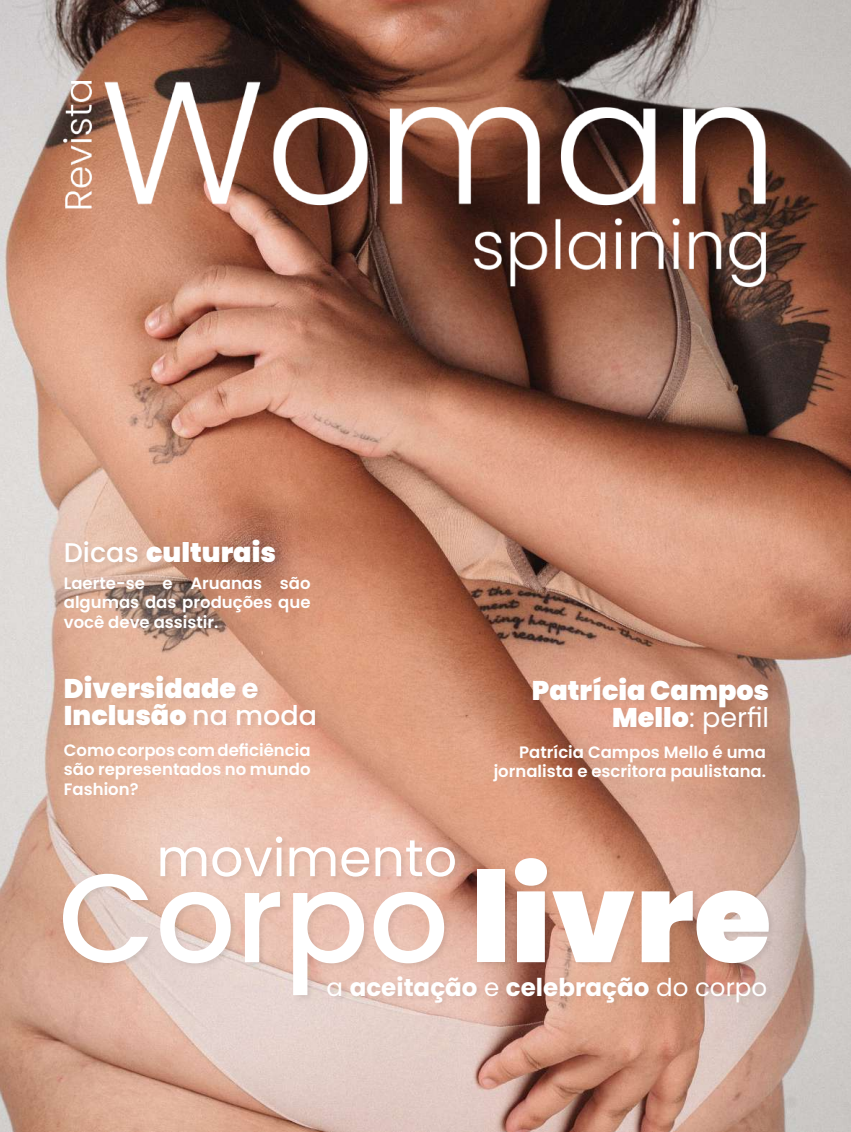
<style>
.page{position:relative;width:851px;height:1132px;background:#fff}
.page>*{position:absolute;margin:0;border:0;box-sizing:border-box;transform-origin:0 0}
.t1{font:500 125.4px "Poppins";color:#fff}
.t2{font:52.05px "Poppins";color:#fff}
.t3{font:900 27px/27px "Poppins";color:#fff}
.t4{font:700 24.6px "Poppins";color:#fff}
.t5{font:600 16.5px/19.5px "Poppins";color:#fff;text-align:justify}
.s1{font-weight:500}
.s2{font-weight:700}
.s3{font-weight:400}
.s4{font-weight:900}
</style>
<div class="page">
<img style="left:0;top:0;width:850px;height:1131px">
<img style="left:64px;top:82px;width:701px;height:204px">
<div style="left:61px;top:856px;width:715px;height:145px;background:#231f20;opacity:.1"></div>
<div style="left:64px;top:673px;width:259px;height:59px;background:#231f20;opacity:.1"></div>
<div style="left:64px;top:537px;width:218px;height:32px;background:#231f20;opacity:.1"></div>
<div style="left:531px;top:674px;width:244px;height:66px;background:#231f20;opacity:.1"></div>
<div style="left:159px;top:834px;width:303px;height:49px;background:#231f20;opacity:.1"></div>
<div style="left:326px;top:973px;width:447px;height:35px;background:#231f20;opacity:.1"></div>
<h3 class="t3" style="left:64px;top:539px;width:214px"><span class="s1">Dicas</span> culturais</h3>
<p class="t5" style="left:64px;top:573px;width:248px">Laerte-se e Aruanas são algumas das produções que você deve assistir.</p>
<h3 class="t3" style="left:64px;top:674px;width:255px">Diversidade <span class="s2">e<br></span>Inclusão <span class="s1">na moda</span></h3>
<p class="t5" style="left:64px;top:740px;width:248px">Como corpos com deficiência são representados no mundo Fashion?</p>
<h3 class="t3" style="left:531px;top:676px;width:239px;text-align:right">Patrícia Campos<br>Mello<span class="s3">: perfil</span></h3>
<p class="t5" style="left:493px;top:742px;width:274px;text-align:right">Patrícia Campos Mello é uma jornalista e escritora paulistana.</p>
<h2 class="t2" style="left:156px;top:827px;width:302px">movimento</h2>
<h1 class="t1" style="left:58px;top:845px;width:714px">Corpo <span class="s4">livre</span></h1>
<h3 class="t4" style="left:326px;top:972px;width:442px"><span class="s3">a</span> aceitação <span class="s3">e</span> celebração <span class="s3">do corpo</span></h3>
</div>
